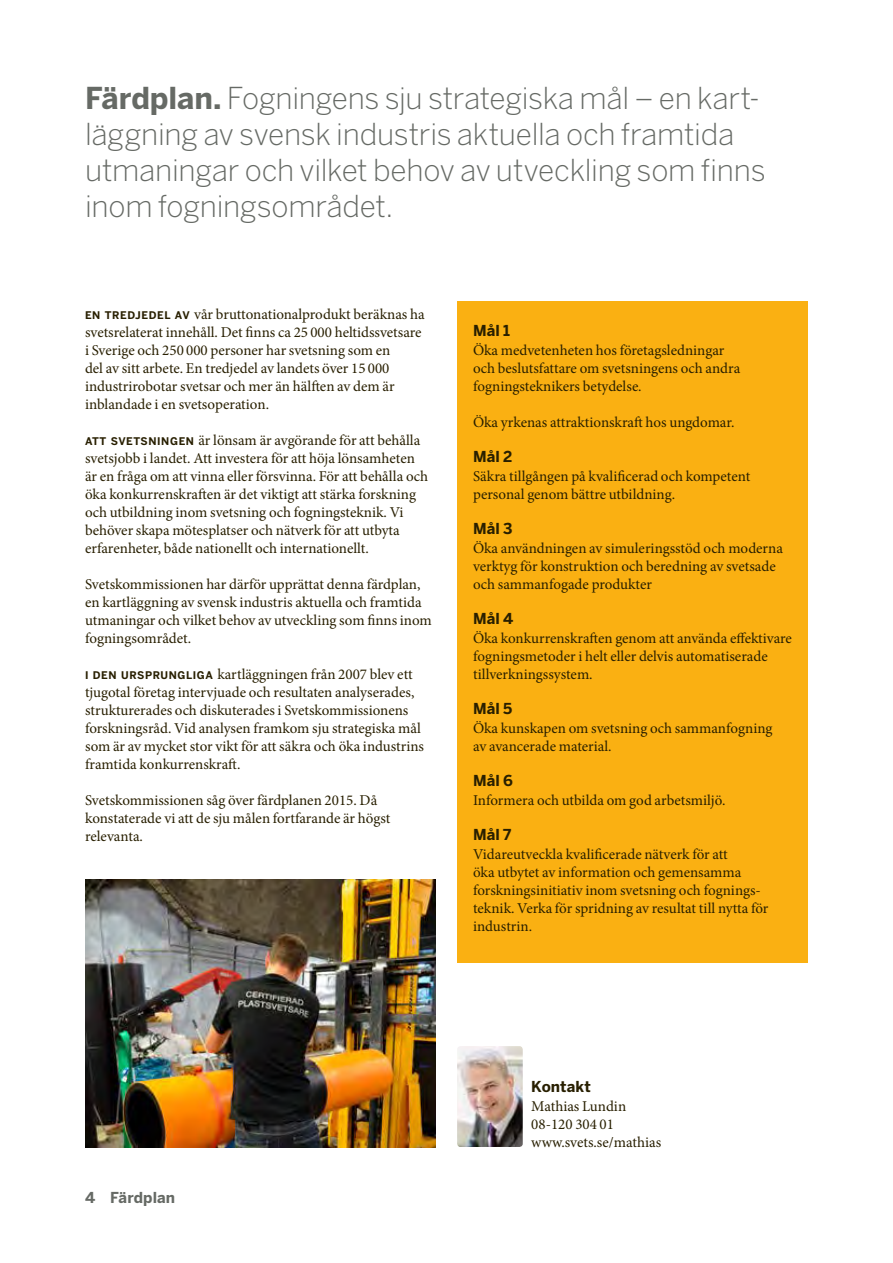
<style>
.page{position:relative;width:893px;height:1263px;background:#fff}
.page>*{position:absolute;margin:0;border:0;box-sizing:border-box;transform-origin:0 0}
.t1{font:300 30px/36px "Benton Sans";letter-spacing:-.01em;color:#666a65}
.t2{font:15px/18px "Minion Pro";color:#281f00}
.t3{font:700 15px "Benton Sans";letter-spacing:.005em;color:#281f00}
.t4{font:700 15px "Benton Sans";letter-spacing:.005em;color:#666a65}
.s1{font-weight:700}
.s2{font-family:"Benton Sans";font-weight:700;font-size:10.5px}
</style>
<div class="page">
<div style="left:457px;top:301px;width:351px;height:661px;background:#fab012"></div>
<img style="left:457px;top:1046px;width:66px;height:101px">
<img style="left:85px;top:880px;width:351px;height:267px">
<h1 class="t1" style="left:85px;top:79px;width:682px"><span class="s1">Färdplan.</span> Fogningens sju strategiska mål – en kart&shy;läggning av svensk industris aktuella och framtida utmaningar och vilket behov av utveckling som finns inom fogningsområdet.</h1>
<p class="t2" style="left:85px;top:305px;width:341px"><span class="s2">EN TREDJEDEL AV</span> vår bruttonationalprodukt beräknas ha svetsrelaterat innehåll. Det finns ca 25 000 heltidssvetsare i Sverige och 250 000 personer har svetsning som en<br>del av sitt arbete. En tredjedel av landets över 15 000 industrirobotar svetsar och mer än hälften av dem är inblandade i en svetsoperation.</p>
<p class="t2" style="left:85px;top:431px;width:344px"><span class="s2">ATT SVETSNINGEN</span> är lönsam är avgörande för att behålla svetsjobb i landet. Att investera för att höja lönsamheten är en fråga om att vinna eller försvinna. För att behålla och öka konkurrenskraften är det viktigt att stärka forskning och utbildning inom svetsning och fogningsteknik. Vi behöver skapa mötesplatser och nätverk för att utbyta erfarenheter, både nationellt och internationellt.</p>
<p class="t2" style="left:85px;top:575px;width:348px">Svetskommissionen har därför upprättat denna färdplan, en kartläggning av svensk industris aktuella och framtida utmaningar och vilket behov av utveckling som finns inom fogningsområdet.</p>
<p class="t2" style="left:85px;top:665px;width:341px"><span class="s2">I DEN URSPRUNGLIGA</span> kartläggningen från 2007 blev ett tjugotal företag intervjuade och resultaten analyserades, strukturerades och diskuterades i Svetskommissionens forskningsråd. Vid analysen framkom sju strategiska mål som är av mycket stor vikt för att säkra och öka industrins framtida konkurrenskraft.</p>
<p class="t2" style="left:85px;top:791px;width:307px">Svetskommissionen såg över färdplanen 2015. Då konstaterade vi att de sju målen fortfarande är högst relevanta.</p>
<p class="t3" style="left:473px;top:321px;width:38px">Mål 1</p>
<p class="t2" style="left:473px;top:341px;width:269px">Öka medvetenheten hos företagsledningar och beslutsfattare om svetsningens och andra fogningsteknikers betydelse.</p>
<p class="t2" style="left:473px;top:413px;width:263px">Öka yrkenas attraktionskraft hos ungdomar.</p>
<p class="t3" style="left:473px;top:447px;width:41px">Mål 2</p>
<p class="t2" style="left:473px;top:467px;width:279px">Säkra tillgången på kvalificerad och kompetent personal genom bättre utbildning.</p>
<p class="t3" style="left:473px;top:519px;width:41px">Mål 3</p>
<p class="t2" style="left:473px;top:539px;width:311px">Öka användningen av simuleringsstöd och moderna verktyg för konstruktion och beredning av svetsade och sammanfogade produkter</p>
<p class="t3" style="left:473px;top:609px;width:42px">Mål 4</p>
<p class="t2" style="left:473px;top:629px;width:320px">Öka konkurrenskraften genom att använda effektivare fogningsmetoder i helt eller delvis automatiserade tillverkningssystem.</p>
<p class="t3" style="left:473px;top:699px;width:41px">Mål 5</p>
<p class="t2" style="left:473px;top:719px;width:301px">Öka kunskapen om svetsning och sammanfogning av avancerade material.</p>
<p class="t3" style="left:473px;top:771px;width:41px">Mål 6</p>
<p class="t2" style="left:473px;top:791px;width:254px">Informera och utbilda om god arbetsmiljö.</p>
<p class="t3" style="left:473px;top:825px;width:40px">Mål 7</p>
<p class="t2" style="left:473px;top:845px;width:297px">Vidareutveckla kvalificerade nätverk för att<br>öka utbytet av information och gemensamma forskningsinitiativ inom svetsning och fognings&shy;teknik. Verka för spridning av resultat till nytta för industrin.</p>
<p class="t4" style="left:85px;top:1188px;width:92px">4 Färdplan</p>
<p class="t3" style="left:531px;top:1077px;width:61px">Kontakt</p>
<p class="t2" style="left:531px;top:1097px;width:132px">Mathias Lundin<br>08-120 304 01 www.svets.se/mathias</p>
</div>
